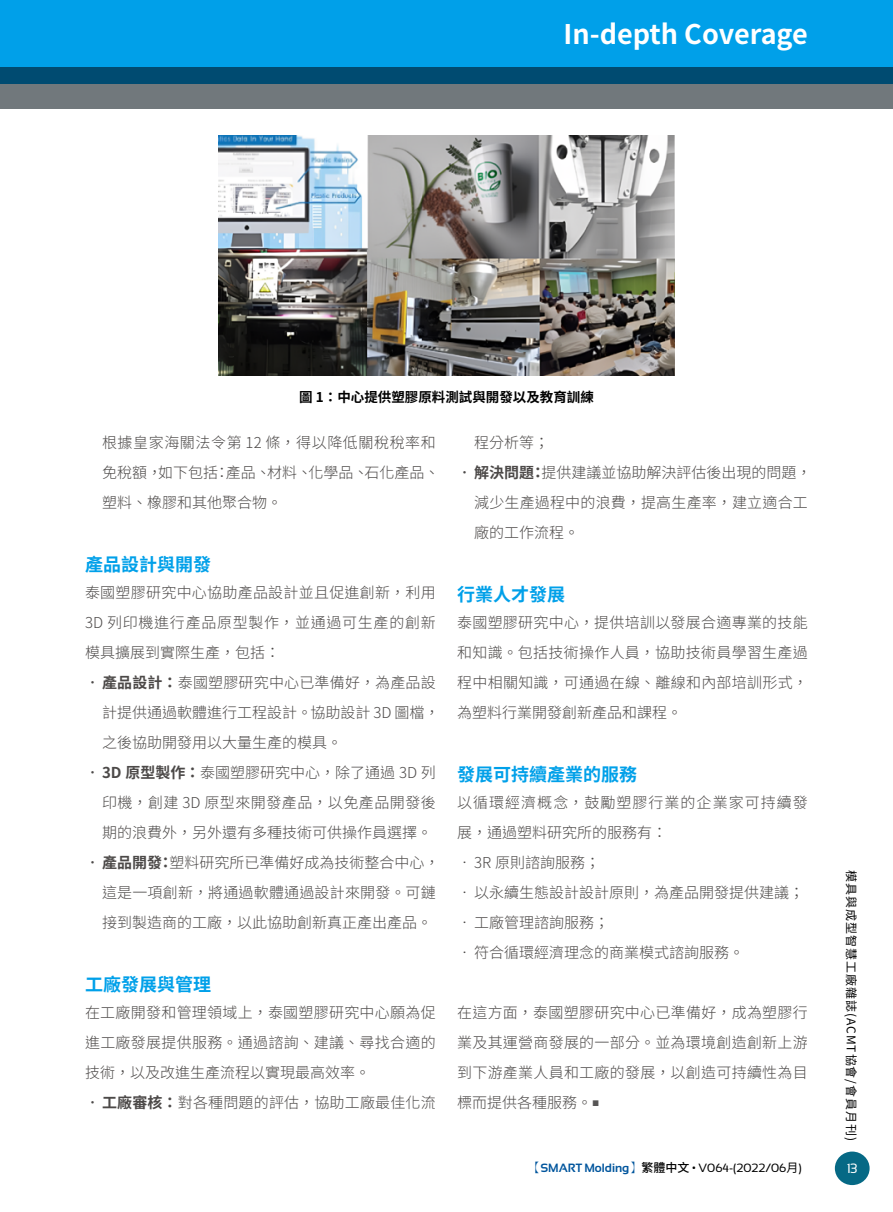
<style>
.page{position:relative;width:893px;height:1212px;background:#fff}
.page>*{position:absolute;margin:0;border:0;box-sizing:border-box;transform-origin:0 0}
.t1{font:700 27px "Noto Sans CJ Ktc";color:#fff}
.t2{font:700 18px "Noto Sans CJ Ktc";color:#00a0e9}
.t3{font:300 15px/30px "Noto Sans CJ Ktc";color:#4c4948;text-align:justify}
.t4{font:300 15px/30px "Noto Sans CJ Ktc";letter-spacing:.07em;color:#4c4948}
.t5{font:700 13.5px "Noto Sans CJ Ktc";color:#000}
.t6{font:13.5px "Sansation";color:#fff}
.t7{font:12px "Sansation";color:#000}
.t8{font:12px "Noto Sans CJ Ktc";letter-spacing:.08em;color:#000}
.s1{font-weight:700}
.s2{font-family:"Adobe Ming Std";font-weight:300;color:#00559d}
.s3{font-weight:700;color:#00559d}
.s4{font-family:"Noto Sans CJ Ktc";font-weight:500}
.s5{font-family:"Noto Sans CJ Ktc"}
</style>
<div class="page">
<div style="left:0;top:0;width:893px;height:84px;background:#00a0e9"></div>
<svg style="left:0;top:68px;width:893px;height:41px;background:#467"></svg>
<div style="left:835px;top:1151px;width:35px;height:34px;background:#066985;border-radius:50%"></div>
<img style="left:219px;top:135px;width:455px;height:240px">
<h1 class="t1" style="left:564px;top:19px;width:246px">In-depth Coverage</h1>
<p class="t5" style="left:299px;top:389px;width:296px">圖 1：中心提供塑膠原料測試與開發以及教育訓練</p>
<p class="t3" style="left:102px;top:428px;width:339px;text-align:left">根據皇家海關法令第 12 條，得以降低關稅稅率和免稅額，如下包括：產品、材料、化學品、石化產品、塑料、橡膠和其他聚合物。</p>
<p class="t2" style="left:85px;top:554px;width:127px">產品設計與開發</p>
<p class="t3" style="left:85px;top:578px;width:352px">泰國塑膠研究中心協助產品設計並且促進創新，利用3D 列印機進行產品原型製作，並通過可生產的創新模具擴展到實際生產，包括：</p>
<p class="t3" style="left:102px;top:668px;width:339px;text-align:left;text-indent:-17px"><span class="s1">•產品設計：</span>泰國塑膠研究中心已準備好，為產品設計提供通過軟體進行工程設計。協助設計 3D 圖檔，之後協助開發用以大量生產的模具。</p>
<p class="t3" style="left:102px;top:758px;width:335px;text-indent:-17px"><span class="s1">•3D 原型製作：</span>泰國塑膠研究中心，除了通過 3D 列印機，創建 3D 原型來開發產品，以免產品開發後期的浪費外，另外還有多種技術可供操作員選擇。</p>
<p class="t3" style="left:102px;top:848px;width:339px;text-align:left;text-indent:-17px"><span class="s1">•產品開發：</span>塑料研究所已準備好成為技術整合中心，這是一項創新，將通過軟體通過設計來開發。可鏈接到製造商的工廠，以此協助創新真正產出產品。</p>
<p class="t2" style="left:85px;top:974px;width:127px">工廠發展與管理</p>
<p class="t3" style="left:85px;top:998px;width:352px">在工廠開發和管理領域上，泰國塑膠研究中心願為促進工廠發展提供服務。通過諮詢、建議、尋找合適的技術，以及改進生產流程以實現最高效率。</p>
<p class="t3" style="left:85px;top:1088px;width:352px"><span class="s1">•工廠審核：</span>對各種問題的評估，協助工廠最佳化流</p>
<p class="t3" style="left:474px;top:428px;width:76px">程分析等；</p>
<p class="t3" style="left:474px;top:458px;width:339px;text-align:left;text-indent:-17px"><span class="s1">•解決問題：</span>提供建議並協助解決評估後出現的問題，減少生產過程中的浪費，提高生產率，建立適合工廠的工作流程。</p>
<p class="t2" style="left:457px;top:584px;width:109px">行業人才發展</p>
<p class="t3" style="left:457px;top:608px;width:352px">泰國塑膠研究中心，提供培訓以發展合適專業的技能和知識。包括技術操作人員，協助技術員學習生產過程中相關知識，可通過在線、離線和內部培訓形式，為塑料行業開發創新產品和課程。</p>
<p class="t2" style="left:457px;top:764px;width:181px">發展可持續產業的服務</p>
<p class="t4" style="left:457px;top:788px;width:352px">以循環經濟概念，鼓勵塑膠行業的企業家可持續發展，通過塑料研究所的服務有：</p>
<p class="t3" style="left:457px;top:848px;width:144px">•3R 原則諮詢服務；</p>
<p class="t3" style="left:457px;top:878px;width:349px">•以永續生態設計設計原則，為產品開發提供建議；</p>
<p class="t3" style="left:457px;top:908px;width:154px">•工廠管理諮詢服務；</p>
<p class="t3" style="left:457px;top:938px;width:289px">•符合循環經濟理念的商業模式諮詢服務。</p>
<p class="t3" style="left:457px;top:998px;width:352px">在這方面，泰國塑膠研究中心已準備好，成為塑膠行業及其運營商發展的一部分。並為環境創造創新上游到下游產業人員和工廠的發展，以創造可持續性為目標而提供各種服務。<sup>■</sup></p>
<p class="t7" style="left:529px;top:1161px;width:275px"><span class="s2">【</span><span class="s3">SMART Molding</span><span class="s2">】</span><span class="s4">繁體中文</span> • V064-(2022/06<span class="s5">月</span>)</p>
<p class="t8" style="left:858px;top:870px;width:272px;rotate:90deg">模具與成型智慧工廠雜誌(ACMT協會/會員月刊)</p>
<p class="t6" style="left:847px;top:1161px;width:12px">13</p>
</div>
